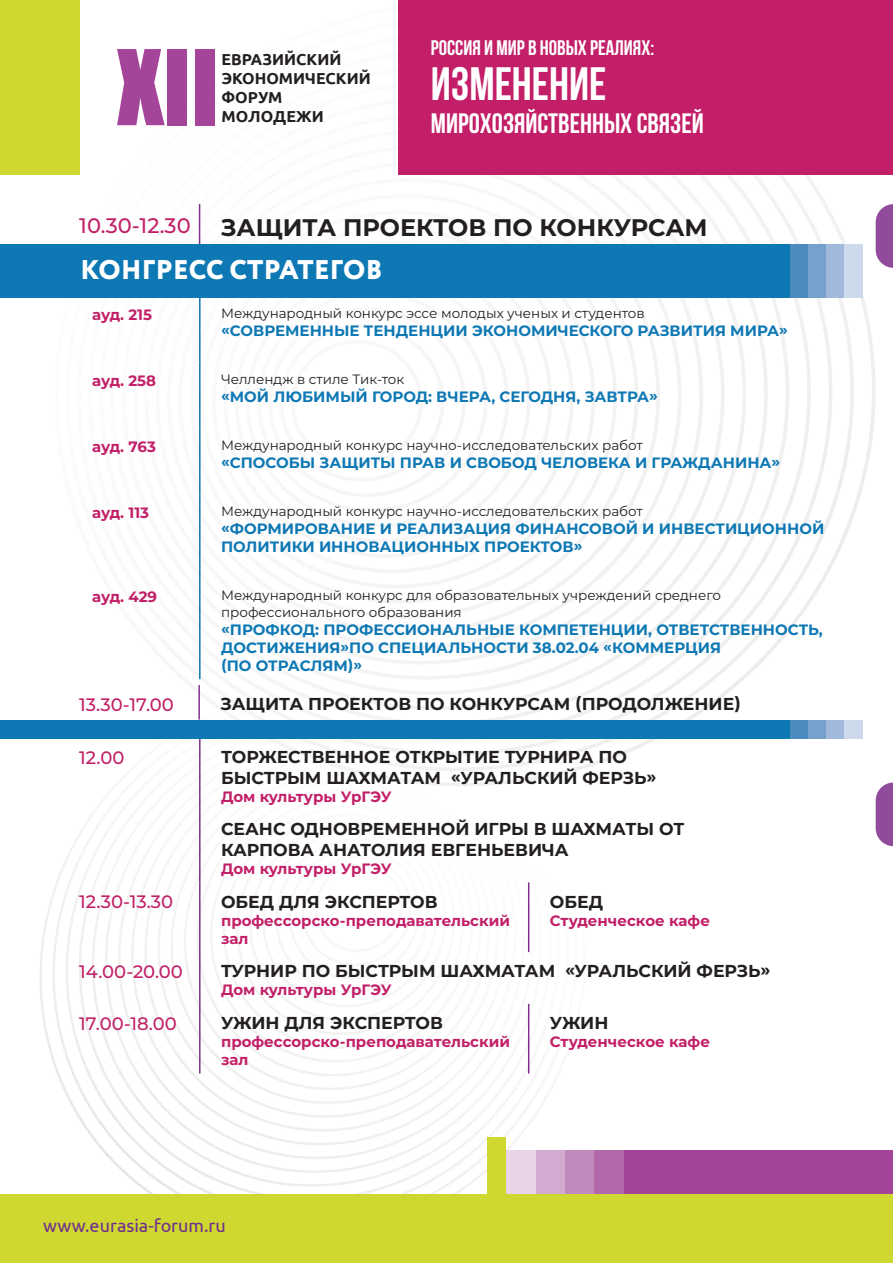
<style>
.page{position:relative;width:893px;height:1263px;background:#fff}
.page>*{position:absolute;margin:0;border:0;box-sizing:border-box;transform-origin:0 0}
.t1{font:96.3px "Impact";color:#a54599}
.t2{font:700 46.8px "Bebas Neue";color:#fff}
.t3{font:700 28.05px "Bebas Neue";color:#fff}
.t4{font:800 27px "Circe";letter-spacing:.01em;color:#fff}
.t5{font:700 24px "Montserrat";color:#231f20}
.t6{font:700 21px "Bebas Neue";color:#fff}
.t7{font:500 21px "Montserrat";color:#c21f68}
.t8{font:500 18px "Montserrat";color:#c21f68}
.t9{font:18px "Ubuntu";color:#6f2d8e}
.t10{font:700 17.25px/20.7px "Montserrat";color:#231f20}
.t11{font:700 15.9px/19px "Ubuntu";color:#231f20}
.t12{font:700 15px/18px "Montserrat";color:#0d78b4}
.t13{font:700 15px/18px "Montserrat";color:#c21f68}
.t14{font:13.5px/16.2px "Montserrat";color:#231f20}
</style>
<div class="page">
<img style="left:40px;top:0;width:836px;height:1194px">
<div style="left:0;top:0;width:79px;height:175px;background:#cfd831"></div>
<div style="left:398px;top:0;width:495px;height:175px;background:#c21f68"></div>
<div style="left:0;top:1194px;width:893px;height:69px;background:#cfd831"></div>
<hr style="left:199px;top:204px;width:1px;height:40px;background:#80308c">
<hr style="left:199px;top:296px;width:2px;height:67px;background:#0d78b4">
<hr style="left:199px;top:363px;width:2px;height:66px;background:#0d78b4">
<hr style="left:199px;top:429px;width:2px;height:66px;background:#0d78b4">
<hr style="left:199px;top:495px;width:2px;height:84px;background:#0d78b4">
<hr style="left:199px;top:579px;width:2px;height:100px;background:#0d78b4">
<hr style="left:198px;top:685px;width:2px;height:35px;background:#80308c">
<hr style="left:199px;top:738px;width:2px;height:72px;background:#80308c">
<hr style="left:199px;top:810px;width:2px;height:72px;background:#80308c">
<hr style="left:199px;top:952px;width:2px;height:52px;background:#80308c">
<hr style="left:199px;top:882px;width:2px;height:70px;background:#80308c">
<hr style="left:528px;top:882px;width:1px;height:70px;background:#80308c">
<hr style="left:199px;top:1004px;width:2px;height:69px;background:#80308c">
<hr style="left:528px;top:1004px;width:1px;height:69px;background:#80308c">
<svg style="left:876px;top:204px;width:17px;height:64px"></svg>
<svg style="left:876px;top:782px;width:17px;height:64px"></svg>
<div style="left:0;top:244px;width:790px;height:53px;background:#0d78b4"></div>
<div style="left:790px;top:244px;width:18px;height:53px;background:#4c8bc0"></div>
<div style="left:808px;top:244px;width:19px;height:53px;background:#77a1cd"></div>
<div style="left:827px;top:244px;width:18px;height:53px;background:#a1badb"></div>
<div style="left:845px;top:244px;width:18px;height:53px;background:#cddaec"></div>
<div style="left:0;top:720px;width:790px;height:18px;background:#0d78b4"></div>
<div style="left:790px;top:720px;width:18px;height:18px;background:#4c8bc0"></div>
<div style="left:808px;top:720px;width:19px;height:18px;background:#77a1cd"></div>
<div style="left:827px;top:720px;width:18px;height:18px;background:#a1badb"></div>
<div style="left:845px;top:720px;width:18px;height:18px;background:#cddaec"></div>
<div style="left:623px;top:1150px;width:270px;height:44px;background:#a54599"></div>
<div style="left:594px;top:1150px;width:29px;height:44px;background:#b269ab"></div>
<div style="left:565px;top:1150px;width:29px;height:44px;background:#c18abd"></div>
<div style="left:535px;top:1150px;width:30px;height:44px;background:#d2acd0"></div>
<div style="left:506px;top:1150px;width:29px;height:44px;background:#e7d4e7"></div>
<div style="left:488px;top:1137px;width:18px;height:57px;background:#cfd831"></div>
<h1 class="t1" style="left:117px;top:13px;width:103px">XII</h1>
<p class="t11" style="left:221px;top:50px;width:151px">ЕВРАЗИЙСКИЙ<br>ЭКОНОМИЧЕСКИЙ<br>ФОРУМ<br>МОЛОДЕЖИ</p>
<h3 class="t6" style="left:431px;top:36px;width:225px">РОССИЯ И МИР В НОВЫХ РЕАЛИЯХ:</h3>
<h2 class="t2" style="left:431px;top:58px;width:177px">ИЗМЕНЕНИЕ</h2>
<h3 class="t3" style="left:431px;top:108px;width:274px">МИРОХОЗЯЙСТВЕННЫХ СВЯЗЕЙ</h3>
<h3 class="t7" style="left:79px;top:211px;width:113px">10.30-12.30</h3>
<h3 class="t5" style="left:221px;top:210px;width:488px">ЗАЩИТА ПРОЕКТОВ ПО КОНКУРСАМ</h3>
<h3 class="t4" style="left:81px;top:252px;width:303px">КОНГРЕСС СТРАТЕГОВ</h3>
<p class="t13" style="left:92px;top:304px;width:62px">ауд. 215</p>
<p class="t14" style="left:221px;top:305px;width:425px">Международный конкурс эссе молодых ученых и студентов</p>
<p class="t12" style="left:221px;top:321px;width:568px">«СОВРЕМЕННЫЕ ТЕНДЕНЦИИ ЭКОНОМИЧЕСКОГО РАЗВИТИЯ МИРА»</p>
<p class="t13" style="left:92px;top:371px;width:66px">ауд. 258</p>
<p class="t14" style="left:221px;top:371px;width:185px">Челлендж в стиле Тик-ток</p>
<p class="t12" style="left:221px;top:387px;width:438px">«МОЙ ЛЮБИМЫЙ ГОРОД: ВЧЕРА, СЕГОДНЯ, ЗАВТРА»</p>
<p class="t13" style="left:92px;top:437px;width:65px">ауд. 763</p>
<p class="t14" style="left:221px;top:437px;width:423px">Международный конкурс научно-исследовательских работ</p>
<p class="t12" style="left:221px;top:453px;width:561px">«СПОСОБЫ ЗАЩИТЫ ПРАВ И СВОБОД ЧЕЛОВЕКА И ГРАЖДАНИНА»</p>
<p class="t13" style="left:92px;top:503px;width:59px">ауд. 113</p>
<p class="t14" style="left:221px;top:503px;width:423px">Международный конкурс научно-исследовательских работ</p>
<p class="t12" style="left:221px;top:519px;width:605px">«ФОРМИРОВАНИЕ И РЕАЛИЗАЦИЯ ФИНАНСОВОЙ И ИНВЕСТИЦИОННОЙ<br>ПОЛИТИКИ ИННОВАЦИОННЫХ ПРОЕКТОВ»</p>
<p class="t13" style="left:92px;top:587px;width:67px">ауд. 429</p>
<p class="t14" style="left:221px;top:587px;width:501px">Международный конкурс для образовательных учреждений среднего профессионального образования</p>
<p class="t12" style="left:221px;top:619px;width:603px">«ПРОФКОД: ПРОФЕССИОНАЛЬНЫЕ КОМПЕТЕНЦИИ, ОТВЕТСТВЕННОСТЬ,<br>ДОСТИЖЕНИЯ»ПО СПЕЦИАЛЬНОСТИ 38.02.04 «КОММЕРЦИЯ<br>(ПО ОТРАСЛЯМ)»</p>
<p class="t8" style="left:79px;top:692px;width:96px">13.30-17.00</p>
<p class="t10" style="left:220px;top:693px;width:522px">ЗАЩИТА ПРОЕКТОВ ПО КОНКУРСАМ (ПРОДОЛЖЕНИЕ)</p>
<p class="t8" style="left:79px;top:744px;width:47px">12.00</p>
<p class="t10" style="left:221px;top:745px;width:437px">ТОРЖЕСТВЕННОЕ ОТКРЫТИЕ ТУРНИРА ПО<br>БЫСТРЫМ ШАХМАТАМ «УРАЛЬСКИЙ ФЕРЗЬ»</p>
<p class="t13" style="left:221px;top:786px;width:172px">Дом культуры УрГЭУ</p>
<p class="t10" style="left:221px;top:818px;width:465px">СЕАНС ОДНОВРЕМЕННОЙ ИГРЫ В ШАХМАТЫ ОТ<br>КАРПОВА АНАТОЛИЯ ЕВГЕНЬЕВИЧА</p>
<p class="t13" style="left:221px;top:859px;width:172px">Дом культуры УрГЭУ</p>
<p class="t8" style="left:79px;top:889px;width:95px">12.30-13.30</p>
<p class="t10" style="left:221px;top:890px;width:218px">ОБЕД ДЛЯ ЭКСПЕРТОВ</p>
<p class="t13" style="left:221px;top:910px;width:291px">профессорско-преподавательский зал</p>
<p class="t10" style="left:550px;top:890px;width:55px">ОБЕД</p>
<p class="t13" style="left:550px;top:910px;width:162px">Студенческое кафе</p>
<p class="t8" style="left:79px;top:959px;width:105px">14.00-20.00</p>
<p class="t10" style="left:221px;top:960px;width:551px">ТУРНИР ПО БЫСТРЫМ ШАХМАТАМ «УРАЛЬСКИЙ ФЕРЗЬ»</p>
<p class="t13" style="left:221px;top:980px;width:172px">Дом культуры УрГЭУ</p>
<p class="t8" style="left:79px;top:1011px;width:99px">17.00-18.00</p>
<p class="t10" style="left:221px;top:1012px;width:223px">УЖИН ДЛЯ ЭКСПЕРТОВ</p>
<p class="t13" style="left:221px;top:1032px;width:291px">профессорско-преподавательский зал</p>
<p class="t10" style="left:550px;top:1012px;width:60px">УЖИН</p>
<p class="t13" style="left:550px;top:1032px;width:162px">Студенческое кафе</p>
<p class="t9" style="left:43px;top:1215px;width:184px">www.eurasia-forum.ru</p>
</div>
